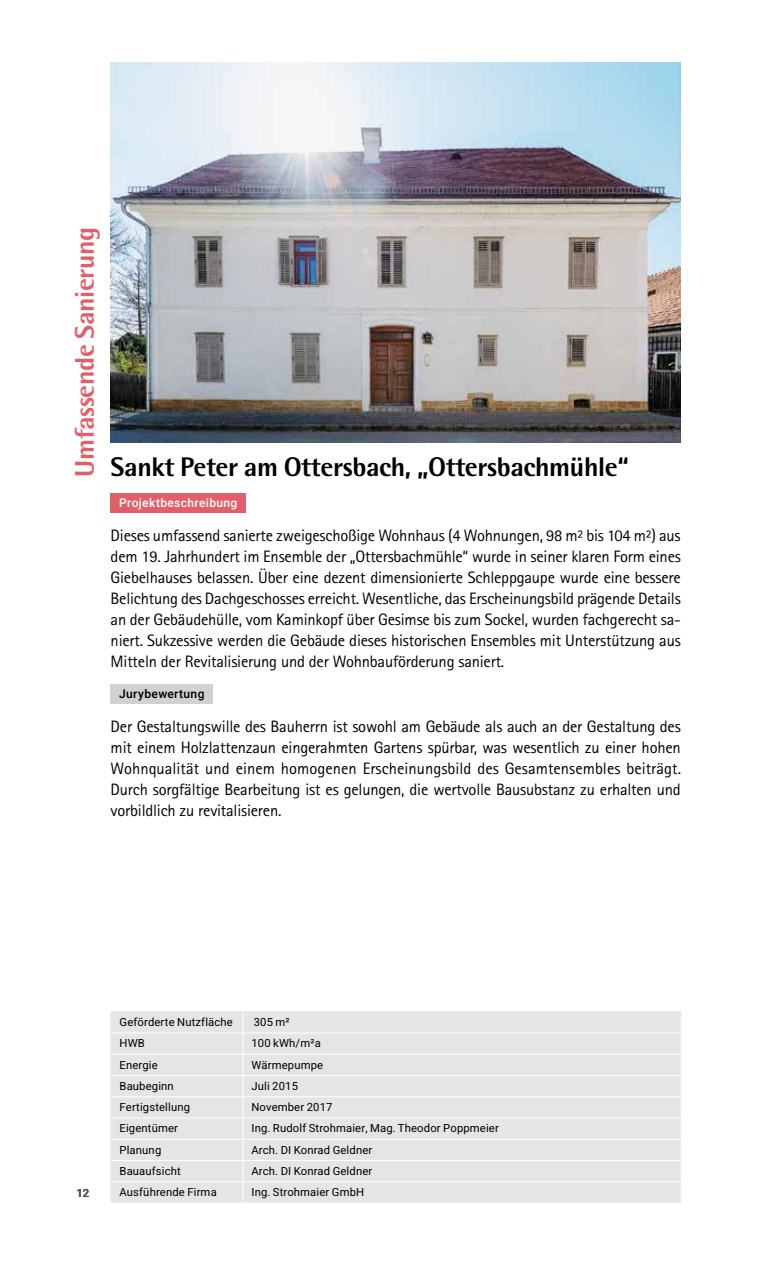
<style>
.page{position:relative;width:766px;height:1263px;background:#fff}
.page>*{position:absolute;margin:0;border:0;box-sizing:border-box;transform-origin:0 0}
.t1{font:800 27px "Rotis Semi Sans";letter-spacing:-.015em;color:#000}
.t2{font:800 27px "Rotis Semi Sans";letter-spacing:-.015em;color:#e25f69}
.t3{font:16.5px/21px "Rotis Sans Serif";letter-spacing:-.015em;color:#000;text-align:justify}
.t4{font:500 12px "Heebo";letter-spacing:.03em;color:#fff}
.t5{font:500 12px "Heebo";letter-spacing:.03em;color:#000}
.t6{font:11.25px "Heebo";letter-spacing:.015em;color:#000}
.t7{font:500 11.25px "Heebo";color:#565655}
</style>
<div class="page">
<img style="left:111px;top:62px;width:569px;height:380px">
<div style="left:112px;top:1012px;width:568px;height:191px;background:#e5e5e5"></div>
<hr style="left:111px;top:1032px;width:132px;height:1px;background:#fff">
<hr style="left:243px;top:1032px;width:438px;height:1px;background:#fff">
<hr style="left:111px;top:1075px;width:132px;height:1px;background:#fff">
<hr style="left:243px;top:1075px;width:438px;height:1px;background:#fff">
<hr style="left:111px;top:1118px;width:132px;height:1px;background:#fff">
<hr style="left:243px;top:1118px;width:438px;height:1px;background:#fff">
<hr style="left:111px;top:1160px;width:132px;height:1px;background:#fff">
<hr style="left:243px;top:1160px;width:438px;height:1px;background:#fff">
<hr style="left:111px;top:1181px;width:132px;height:1px;background:#fff">
<hr style="left:243px;top:1181px;width:438px;height:1px;background:#fff">
<hr style="left:111px;top:1054px;width:132px;height:1px;background:#fff">
<hr style="left:243px;top:1054px;width:438px;height:1px;background:#fff">
<hr style="left:111px;top:1096px;width:132px;height:1px;background:#fff">
<hr style="left:243px;top:1096px;width:438px;height:1px;background:#fff">
<hr style="left:111px;top:1139px;width:132px;height:1px;background:#fff">
<hr style="left:243px;top:1139px;width:438px;height:1px;background:#fff">
<svg style="left:242px;top:1012px;width:1px;height:191px"></svg>
<hr style="left:111px;top:1011px;width:132px;height:1px;background:#e5e5e5">
<hr style="left:243px;top:1011px;width:438px;height:1px;background:#e5e5e5">
<svg style="left:111px;top:1012px;width:1px;height:191px"></svg>
<svg style="left:680px;top:1012px;width:1px;height:191px"></svg>
<div style="left:111px;top:493px;width:135px;height:20px;background:#e25f69"></div>
<div style="left:111px;top:684px;width:102px;height:20px;background:#d0d1d1"></div>
<h1 class="t2" style="left:67px;top:477px;width:252px;rotate:-90deg">Umfassende Sanierung</h1>
<h1 class="t1" style="left:111px;top:450px;width:519px">Sankt Peter am Ottersbach, „Ottersbachmühle“</h1>
<p class="t4" style="left:119px;top:495px;width:120px">Projektbeschreibung</p>
<p class="t3" style="left:111px;top:525px;width:571px">Dieses umfassend sanierte zweigeschoßige Wohnhaus (4 Wohnungen, 98 m² bis 104 m²) aus dem 19. Jahrhundert im Ensemble der „Ottersbachmühle“ wurde in seiner klaren Form eines Giebelhauses belassen. Über eine dezent dimensionierte Schleppgaupe wurde eine bessere Belichtung des Dachgeschosses erreicht. Wesentliche, das Erscheinungsbild prägende Details an der Gebäudehülle, vom Kaminkopf über Gesimse bis zum Sockel, wurden fachgerecht sa&shy;niert. Sukzessive werden die Gebäude dieses historischen Ensembles mit Unterstützung aus Mitteln der Revitalisierung und der Wohnbauförderung saniert.</p>
<p class="t5" style="left:119px;top:686px;width:87px">Jurybewertung</p>
<p class="t3" style="left:111px;top:716px;width:571px">Der Gestaltungswille des Bauherrn ist sowohl am Gebäude als auch an der Gestaltung des mit einem Holzlattenzaun eingerahmten Gartens spürbar, was wesentlich zu einer hohen Wohnqualität und einem homogenen Erscheinungsbild des Gesamtensembles beiträgt.<br>Durch sorgfältige Bearbeitung ist es gelungen, die wertvolle Bausubstanz zu erhalten und vorbildlich zu revitalisieren.</p>
<p class="t7" style="left:76px;top:1185px;width:14px">12</p>
<p class="t6" style="left:119px;top:1014px;width:115px">Geförderte Nutzfläche</p>
<p class="t6" style="left:254px;top:1014px;width:37px">305 m²</p>
<p class="t6" style="left:119px;top:1035px;width:27px">HWB</p>
<p class="t6" style="left:251px;top:1035px;width:71px">100 kWh/m²a</p>
<p class="t6" style="left:119px;top:1057px;width:40px">Energie</p>
<p class="t6" style="left:251px;top:1057px;width:73px">Wärmepumpe</p>
<p class="t6" style="left:119px;top:1078px;width:56px">Baubeginn</p>
<p class="t6" style="left:251px;top:1078px;width:48px">Juli 2015</p>
<p class="t6" style="left:119px;top:1099px;width:72px">Fertigstellung</p>
<p class="t6" style="left:251px;top:1099px;width:82px">November 2017</p>
<p class="t6" style="left:119px;top:1121px;width:60px">Eigentümer</p>
<p class="t6" style="left:251px;top:1121px;width:249px">Ing. Rudolf Strohmaier, Mag. Theodor Poppmeier</p>
<p class="t6" style="left:119px;top:1142px;width:43px">Planung</p>
<p class="t6" style="left:251px;top:1142px;width:122px">Arch. DI Konrad Geldner</p>
<p class="t6" style="left:119px;top:1163px;width:63px">Bauaufsicht</p>
<p class="t6" style="left:251px;top:1163px;width:122px">Arch. DI Konrad Geldner</p>
<p class="t6" style="left:119px;top:1184px;width:99px">Ausführende Firma</p>
<p class="t6" style="left:251px;top:1184px;width:114px">Ing. Strohmaier GmbH</p>
</div>
